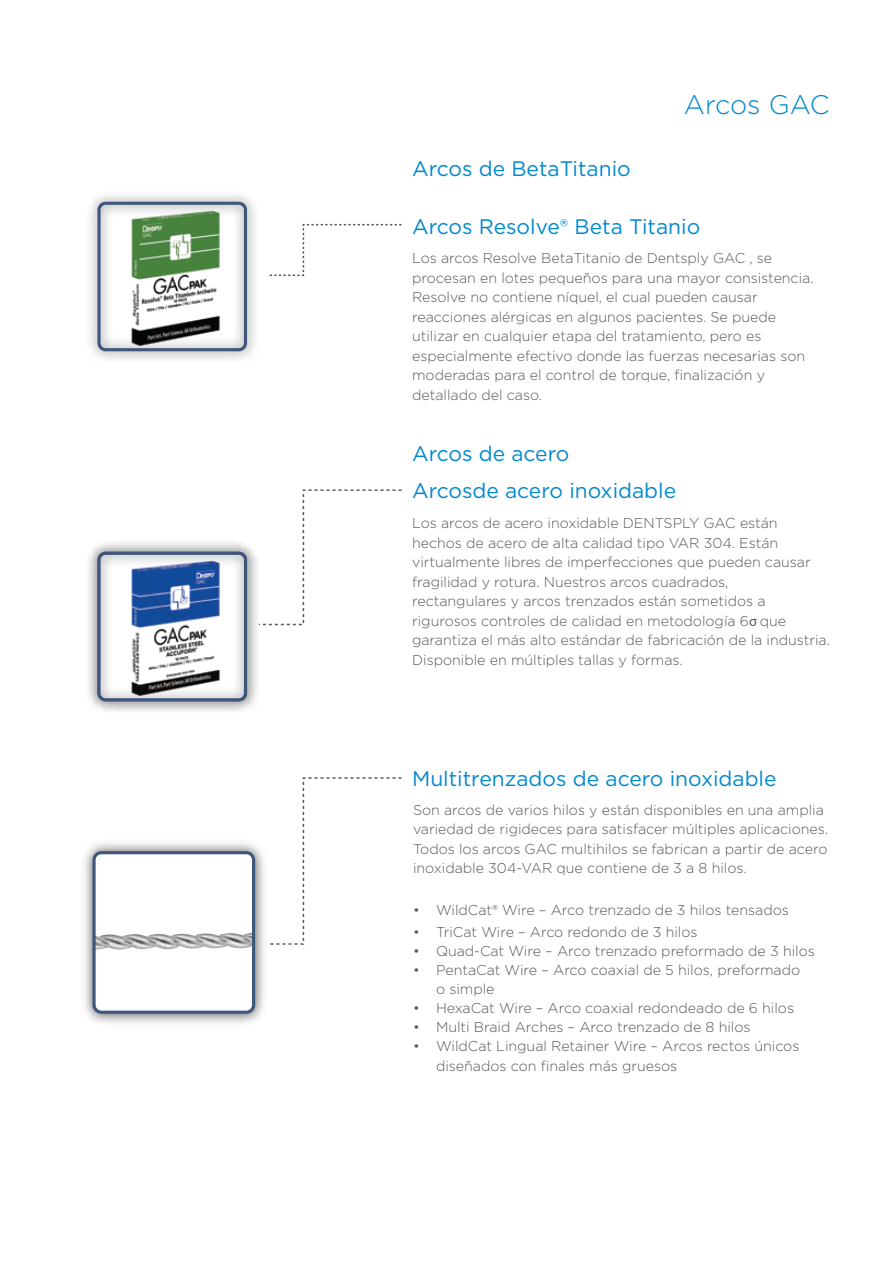
<style>
.page{position:relative;width:893px;height:1263px;background:#fff}
.page>*{position:absolute;margin:0;border:0;box-sizing:border-box;transform-origin:0 0}
.t1{font:300 26.85px "Gotham";letter-spacing:-.01em;color:#0088ce}
.t2{font:21px "Gotham";color:#0088ce}
.t3{font:300 14.25px/19.5px "Gotham";letter-spacing:-.005em;color:#58595b}
.s1{font-family:"Myriad Pro";font-weight:400}
</style>
<div class="page">
<img style="left:85px;top:843px;width:180px;height:181px">
<div style="left:94px;top:853px;width:160px;height:159px;background:#fff;border-radius:7px"></div>
<img style="left:96px;top:933px;width:155px;height:17px">
<div style="left:92px;top:851px;width:163px;height:163px;border:3px solid #3f577d;border-radius:7px"></div>
<svg style="left:270px;top:777px;width:132px;height:168px"></svg>
<svg style="left:263px;top:489px;width:139px;height:137px"></svg>
<svg style="left:269px;top:223px;width:133px;height:54px"></svg>
<img style="left:88px;top:542px;width:175px;height:169px">
<img style="left:90px;top:195px;width:165px;height:165px">
<div style="left:97px;top:202px;width:150px;height:149px;border:3px solid #3f577d;border-radius:7px"></div>
<svg style="left:101px;top:556px;width:142px;height:141px"></svg>
<div style="left:97px;top:552px;width:150px;height:149px;border:3px solid #3f577d;border-radius:7px"></div>
<h2 class="t2" style="left:412px;top:155px;width:220px">Arcos de BetaTitanio</h2>
<h1 class="t1" style="left:684px;top:87px;width:147px">Arcos GAC</h1>
<h2 class="t2" style="left:412px;top:213px;width:290px">Arcos Resolve® Beta Titanio</h2>
<p class="t3" style="left:412px;top:248px;width:403px">Los arcos Resolve BetaTitanio de Dentsply GAC , se procesan en lotes pequeños para una mayor consistencia.<br>Resolve no contiene níquel, el cual pueden causar reacciones alérgicas en algunos pacientes. Se puede utilizar en cualquier etapa del tratamiento, pero es especialmente efectivo donde las fuerzas necesarias son moderadas para el control de torque, finalización y detallado del caso.</p>
<h2 class="t2" style="left:412px;top:440px;width:159px">Arcos de acero</h2>
<h2 class="t2" style="left:412px;top:478px;width:266px">Arcosde acero inoxidable</h2>
<p class="t3" style="left:412px;top:513px;width:419px">Los arcos de acero inoxidable DENTSPLY GAC están hechos de acero de alta calidad tipo VAR 304. Están virtualmente libres de imperfecciones que pueden causar fragilidad y rotura. Nuestros arcos cuadrados,<br>rectangulares y arcos trenzados están sometidos a rigurosos controles de calidad en metodología 6<span class="s1">σ</span> que garantiza el más alto estándar de fabricación de la industria.<br>Disponible en múltiples tallas y formas.</p>
<h2 class="t2" style="left:412px;top:765px;width:366px">Multitrenzados de acero inoxidable</h2>
<p class="t3" style="left:413px;top:800px;width:417px">Son arcos de varios hilos y están disponibles en una amplia variedad de rigideces para satisfacer múltiples aplicaciones.<br>Todos los arcos GAC multihilos se fabrican a partir de acero inoxidable 304-VAR que contiene de 3 a 8 hilos.</p>
<p class="t3" style="left:413px;top:900px;width:377px">• WildCat® Wire – Arco trenzado de 3 hilos tensados</p>
<p class="t3" style="left:413px;top:922px;width:286px">• TriCat Wire – Arco redondo de 3 hilos</p>
<p class="t3" style="left:413px;top:941px;width:403px">• Quad-Cat Wire – Arco trenzado preformado de 3 hilos</p>
<p class="t3" style="left:436px;top:960px;width:366px;line-height:19px;text-indent:-23px">• PentaCat Wire – Arco coaxial de 5 hilos, preformado o simple</p>
<p class="t3" style="left:413px;top:998px;width:383px">• HexaCat Wire – Arco coaxial redondeado de 6 hilos</p>
<p class="t3" style="left:413px;top:1017px;width:339px">• Multi Braid Arches – Arco trenzado de 8 hilos</p>
<p class="t3" style="left:436px;top:1036px;width:365px;line-height:19px;text-indent:-23px">• WildCat Lingual Retainer Wire – Arcos rectos únicos diseñados con finales más gruesos</p>
</div>
